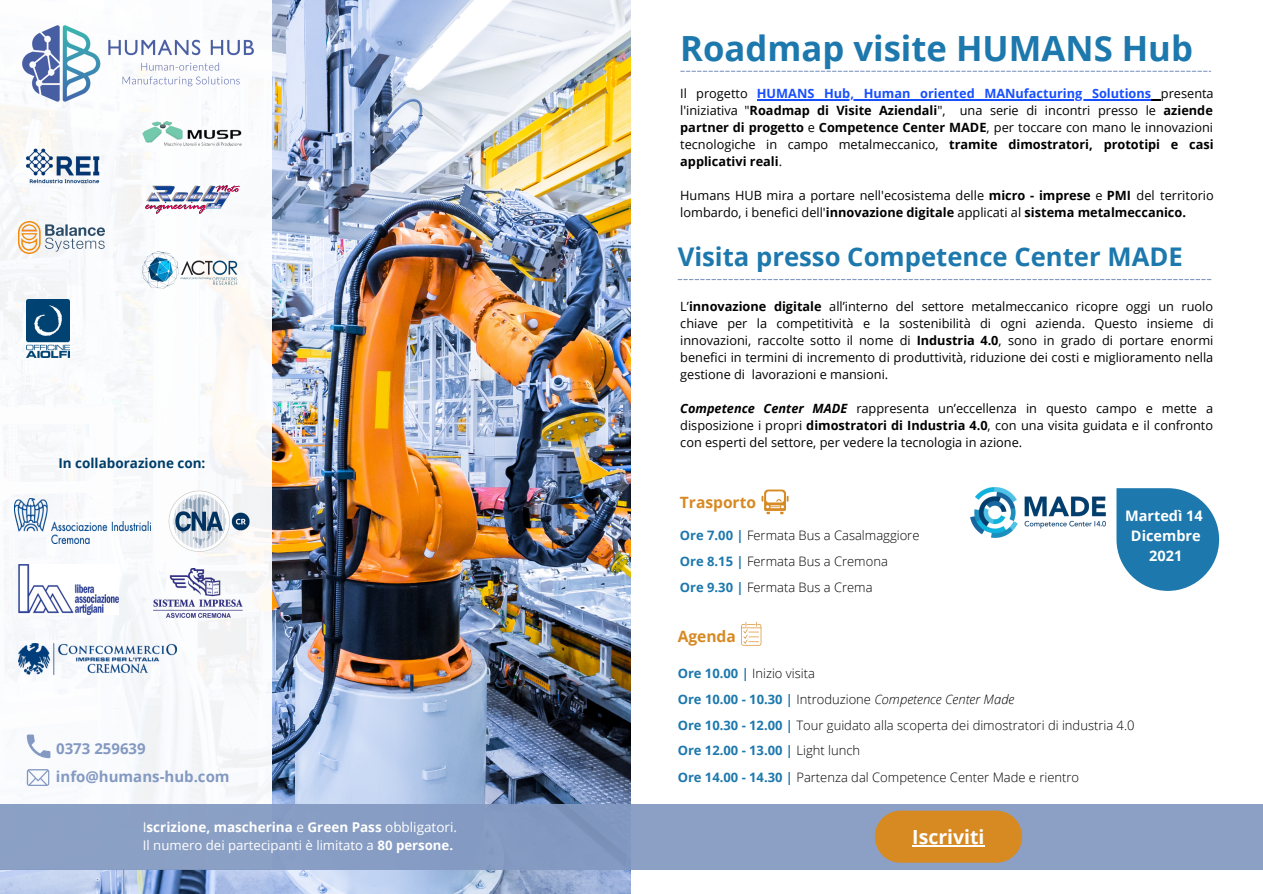
<style>
.page{position:relative;width:1263px;height:894px;background:#fff}
.page>*{position:absolute;margin:0;border:0;box-sizing:border-box;transform-origin:0 0}
.t1{font:700 34.65px "Open Sans";color:#1c78ad}
.t2{font:700 25.65px "Open Sans";color:#1c78ad}
.t3{font:700 19.5px "Open Sans";color:#fff}
.t4{font:700 15.6px "Open Sans";color:#d78922}
.t5{font:700 15px "Open Sans";color:#8399c1}
.t6{font:700 14.55px "Open Sans";color:#fff}
.t7{font:700 13.5px "Open Sans";color:#fff}
.t8{font:700 13.5px "Open Sans";color:#003e6b}
.t9{font:13.2px "Open Sans";color:#fff}
.t10{font:300 13.05px "Open Sans";color:#000}
.t11{font:italic 300 13.05px "Open Sans";color:#000}
.t12{font:700 13.05px "Open Sans";color:#1c78ad}
.t13{font:12.75px/17px "Open Sans";color:#000;text-align:justify}
.s1{font-weight:400}
.s2{font-weight:700}
.s3{font-weight:700;color:#174fff}
.s4{font-weight:700;font-style:italic}
.s5{font-weight:700;color:#1c78ad}
.s6{font-weight:700;font-style:normal;color:#1c78ad}
.s7{font-style:normal}
.s8{font-weight:300;color:#000}
</style>
<div class="page">
<img style="left:0;top:0;width:631px;height:893px">
<svg style="left:1116px;top:488px;width:103px;height:102px;background:#408dba"></svg>
<div style="left:0;top:0;width:272px;height:868px;background:#fff"></div>
<img style="left:5px;top:15px;width:263px;height:99px">
<img style="left:27px;top:299px;width:43px;height:58px">
<img style="left:146px;top:185px;width:93px;height:28px">
<img style="left:131px;top:237px;width:120px;height:69px">
<img style="left:970px;top:487px;width:136px;height:51px">
<img style="left:19px;top:221px;width:85px;height:33px">
<img style="left:15px;top:137px;width:100px;height:57px">
<img style="left:143px;top:122px;width:99px;height:23px">
<div style="left:0;top:803px;width:1263px;height:66px;background:#8ca0c5"></div>
<svg style="left:27px;top:734px;width:23px;height:24px"></svg>
<svg style="left:27px;top:769px;width:22px;height:16px"></svg>
<div style="left:875px;top:810px;width:147px;height:52px;background:#d78922;border-radius:26px"></div>
<svg style="left:680px;top:71px;width:531px;height:1px"></svg>
<svg style="left:741px;top:622px;width:20px;height:23px"></svg>
<svg style="left:761px;top:489px;width:27px;height:25px"></svg>
<svg style="left:678px;top:279px;width:533px;height:1px"></svg>
<img style="left:19px;top:564px;width:100px;height:50px">
<img style="left:19px;top:643px;width:157px;height:31px">
<img style="left:15px;top:498px;width:131px;height:45px">
<img style="left:146px;top:472px;width:105px;height:97px">
<img style="left:154px;top:568px;width:89px;height:49px">
<hr style="left:912px;top:845px;width:72px;height:1px;background:#fff">
<hr style="left:757px;top:99px;width:394px;height:1px;background:#174fff">
<p class="t8" style="left:58px;top:454px;width:149px">In collaborazione con:</p>
<p class="t5" style="left:56px;top:737px;width:91px">0373 259639</p>
<p class="t5" style="left:56px;top:765px;width:175px">info@humans-hub.com</p>
<p class="t7" style="left:143px;top:817px;width:316px"><span class="s1">I</span>scrizione, mascherina <span class="s1">e</span> Green Pass <span class="s1">obbligatori.</span></p>
<p class="t9" style="left:143px;top:835px;width:312px">Il numero dei partecipanti è limitato a <span class="s2">80 persone.</span></p>
<p class="t1" style="left:680px;top:24px;width:514px">Roadmap visite HUMANS Hub</p>
<p class="t13" style="left:680px;top:85px;width:535px">Il progetto <span class="s3">HUMANS Hub, Human oriented MANufacturing Solutions</span> presenta l'iniziativa "<span class="s2">Roadmap di Visite Aziendali</span>", una serie di incontri presso le <span class="s2">aziende partner di progetto</span> e <span class="s2">Competence Center MADE</span>, per toccare con mano le innovazioni tecnologiche in campo metalmeccanico, <span class="s2">tramite dimostratori, prototipi e casi applicativi reali</span>.</p>
<p class="t13" style="left:680px;top:187px;width:535px">Humans HUB mira a portare nell'ecosistema delle <span class="s2">micro - imprese</span> e <span class="s2">PMI</span> del territorio lombardo, i benefici dell'<span class="s2">innovazione digitale</span> applicati al <span class="s2">sistema metalmeccanico.</span></p>
<p class="t2" style="left:678px;top:238px;width:507px">Visita presso Competence Center MADE</p>
<p class="t13" style="left:680px;top:297px;width:535px">L’<span class="s2">innovazione digitale</span> all’interno del settore metalmeccanico ricopre oggi un ruolo chiave per la competitività e la sostenibilità di ogni azienda. Questo insieme di innovazioni, raccolte sotto il nome di <span class="s2">Industria 4.0</span>, sono in grado di portare enormi benefici in termini di incremento di produttività, riduzione dei costi e miglioramento nella gestione di lavorazioni e mansioni.</p>
<p class="t13" style="left:680px;top:399px;width:534px"><span class="s4">Competence Center MADE</span> rappresenta un’eccellenza in questo campo e mette a disposizione i propri <span class="s2">dimostratori di Industria 4.0</span>, con una visita guidata e il confronto con esperti del settore, per vedere la tecnologia in azione.</p>
<p class="t4" style="left:680px;top:491px;width:78px">Trasporto</p>
<p class="t10" style="left:680px;top:525px;width:241px"><span class="s5">Ore 7.00 |</span> Fermata Bus a Casalmaggiore</p>
<p class="t10" style="left:680px;top:552px;width:209px"><span class="s5">Ore 8.15 |</span> Fermata Bus a Cremona</p>
<p class="t10" style="left:680px;top:578px;width:194px"><span class="s5">Ore 9.30 |</span> Fermata Bus a Crema</p>
<p class="t4" style="left:678px;top:625px;width:60px">Agenda</p>
<p class="t10" style="left:678px;top:664px;width:139px"><span class="s5">Ore 10.00 |</span> Inizio visita</p>
<p class="t6" style="left:1125px;top:505px;width:79px">Martedì 14</p>
<p class="t6" style="left:1131px;top:525px;width:71px">Dicembre</p>
<p class="t6" style="left:1149px;top:545px;width:35px">2021</p>
<p class="t11" style="left:678px;top:689px;width:338px"><span class="s6">Ore 10.00 - 10.30 |</span> <span class="s7">Introduzione</span> Competence Center Made</p>
<p class="t10" style="left:678px;top:715px;width:458px"><span class="s5">Ore 10.30 - 12.00 |</span> Tour guidato alla scoperta dei dimostratori di industria 4.0</p>
<p class="t12" style="left:678px;top:741px;width:184px">Ore 12.00 - 13.00 | <span class="s8">Light lunch</span></p>
<p class="t10" style="left:678px;top:768px;width:403px"><span class="s5">Ore 14.00 - 14.30 |</span> Partenza dal Competence Center Made e rientro</p>
<p class="t3" style="left:912px;top:823px;width:74px">Iscriviti</p>
</div>
